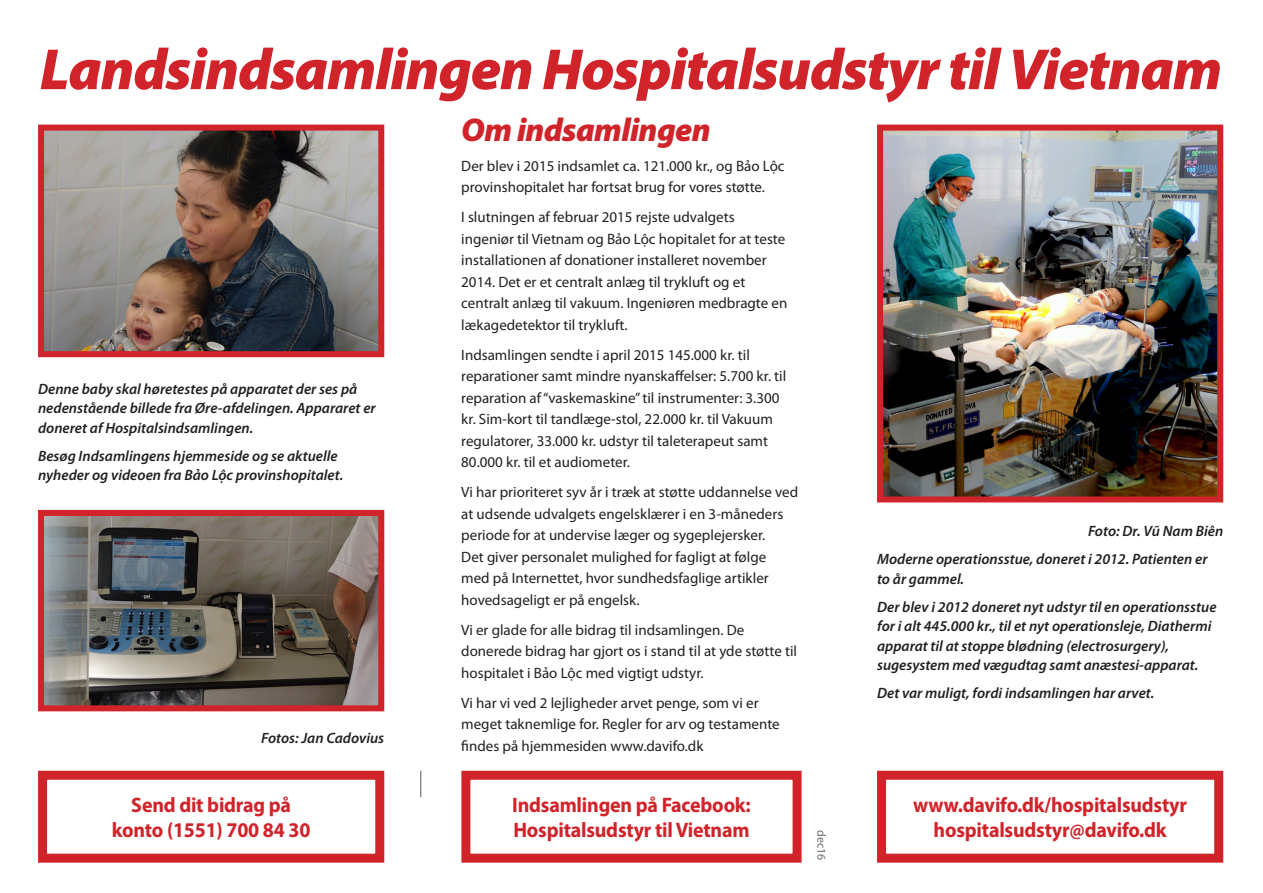
<style>
.page{position:relative;width:1263px;height:893px;background:#fff}
.page>*{position:absolute;margin:0;border:0;box-sizing:border-box;transform-origin:0 0}
.t1{font:italic 900 58.5px "Myriad Pro";letter-spacing:-.02em;color:#d1232a}
.t2{font:italic 900 33px "Myriad Pro";letter-spacing:-.02em;color:#d1232a}
.t3{font:700 21px "Myriad Pro";letter-spacing:-.01em;color:#d1232a;scale:.95 1}
.t4{font:15px/21.5px "Myriad Pro";color:#231f20}
.t5{font:italic 600 15px/19.5px "Myriad Pro";color:#231f20}
.t6{font:12px "Myriad Pro";color:#6c6d70}
</style>
<div class="page">
<img style="left:45px;top:132px;width:332px;height:218px">
<div style="left:38px;top:125px;width:346px;height:232px;border:6px solid #d1232a"></div>
<img style="left:45px;top:517px;width:332px;height:187px">
<div style="left:38px;top:510px;width:346px;height:201px;border:6px solid #d1232a"></div>
<img style="left:884px;top:132px;width:332px;height:363px">
<div style="left:877px;top:125px;width:346px;height:377px;border:6px solid #d1232a"></div>
<div style="left:38px;top:771px;width:346px;height:92px;border:9px solid #d1232a"></div>
<div style="left:461px;top:771px;width:340px;height:92px;border:9px solid #d1232a"></div>
<div style="left:877px;top:771px;width:346px;height:92px;border:9px solid #d1232a"></div>
<svg style="left:421px;top:771px;width:1px;height:26px"></svg>
<p class="t1" style="left:40px;top:31px;width:1184px">Landsindsamlingen Hospitalsudstyr til Vietnam</p>
<p class="t5" style="left:38px;top:379px;width:339px">Denne baby skal høretestes på apparatet der ses på nedenstående billede fra Øre-afdelingen. Appararet er doneret af Hospitalsindsamlingen.</p>
<p class="t5" style="left:38px;top:446px;width:307px">Besøg Indsamlingens hjemmeside og se aktuelle nyheder og videoen fra Bảo Lộc provinshopitalet.</p>
<p class="t5" style="left:261px;top:727px;width:125px">Fotos: Jan Cadovius</p>
<p class="t3" style="left:131px;top:791px;width:170px">Send dit bidrag på</p>
<p class="t3" style="left:112px;top:816px;width:211px">konto (1551) 700 84 30</p>
<p class="t2" style="left:461px;top:108px;width:251px">Om indsamlingen</p>
<p class="t4" style="left:461px;top:155px;width:325px">Der blev i 2015 indsamlet ca. 121.000 kr., og Bảo Lộc provinshopitalet har fortsat brug for vores støtte.</p>
<p class="t4" style="left:461px;top:206px;width:328px">I slutningen af februar 2015 rejste udvalgets ingeniør til Vietnam og Bảo Lộc hopitalet for at teste installationen af donationer installeret november 2014. Det er et centralt anlæg til trykluft og et centralt anlæg til vakuum. Ingeniøren medbragte en lækagedetektor til trykluft.</p>
<p class="t4" style="left:461px;top:344px;width:327px">Indsamlingen sendte i april 2015 145.000 kr. til reparationer samt mindre nyanskaffelser: 5.700 kr. til reparation af “vaskemaskine” til instrumenter: 3.300 kr. Sim-kort til tandlæge-stol, 22.000 kr. til Vakuum regulatorer, 33.000 kr. udstyr til taleterapeut samt 80.000 kr. til et audiometer.</p>
<p class="t4" style="left:461px;top:481px;width:338px">Vi har prioriteret syv år i træk at støtte uddannelse ved at udsende udvalgets engelsklærer i en 3-måneders periode for at undervise læger og sygeplejersker.<br>Det giver personalet mulighed for fagligt at følge med på Internettet, hvor sundhedsfaglige artikler hovedsageligt er på engelsk.</p>
<p class="t4" style="left:461px;top:619px;width:337px">Vi er glade for alle bidrag til indsamlingen. De donerede bidrag har gjort os i stand til at yde støtte til hospitalet i Bảo Lộc med vigtigt udstyr.</p>
<p class="t4" style="left:461px;top:692px;width:320px">Vi har vi ved 2 lejligheder arvet penge, som vi er meget taknemlige for. Regler for arv og testamente findes på hjemmesiden www.davifo.dk</p>
<p class="t3" style="left:512px;top:791px;width:253px">Indsamlingen på Facebook:</p>
<p class="t3" style="left:513px;top:816px;width:250px">Hospitalsudstyr til Vietnam</p>
<p class="t6" style="left:829px;top:830px;width:32px;rotate:90deg">dec16</p>
<p class="t5" style="left:1088px;top:521px;width:137px">Foto: Dr. Vũ Nam Biên</p>
<p class="t5" style="left:877px;top:549px;width:332px">Moderne operationsstue, doneret i 2012. Patienten er to år gammel.</p>
<p class="t5" style="left:877px;top:596px;width:341px">Der blev i 2012 doneret nyt udstyr til en operationsstue for i alt 445.000 kr., til et nyt operationsleje, Diathermi apparat til at stoppe blødning (electrosurgery), sugesystem med vægudtag samt anæstesi-apparat.</p>
<p class="t5" style="left:877px;top:683px;width:279px">Det var muligt, fordi indsamlingen har arvet.</p>
<p class="t3" style="left:913px;top:791px;width:290px">www.davifo.dk/hospitalsudstyr</p>
<p class="t3" style="left:934px;top:816px;width:247px">hospitalsudstyr@davifo.dk</p>
</div>
